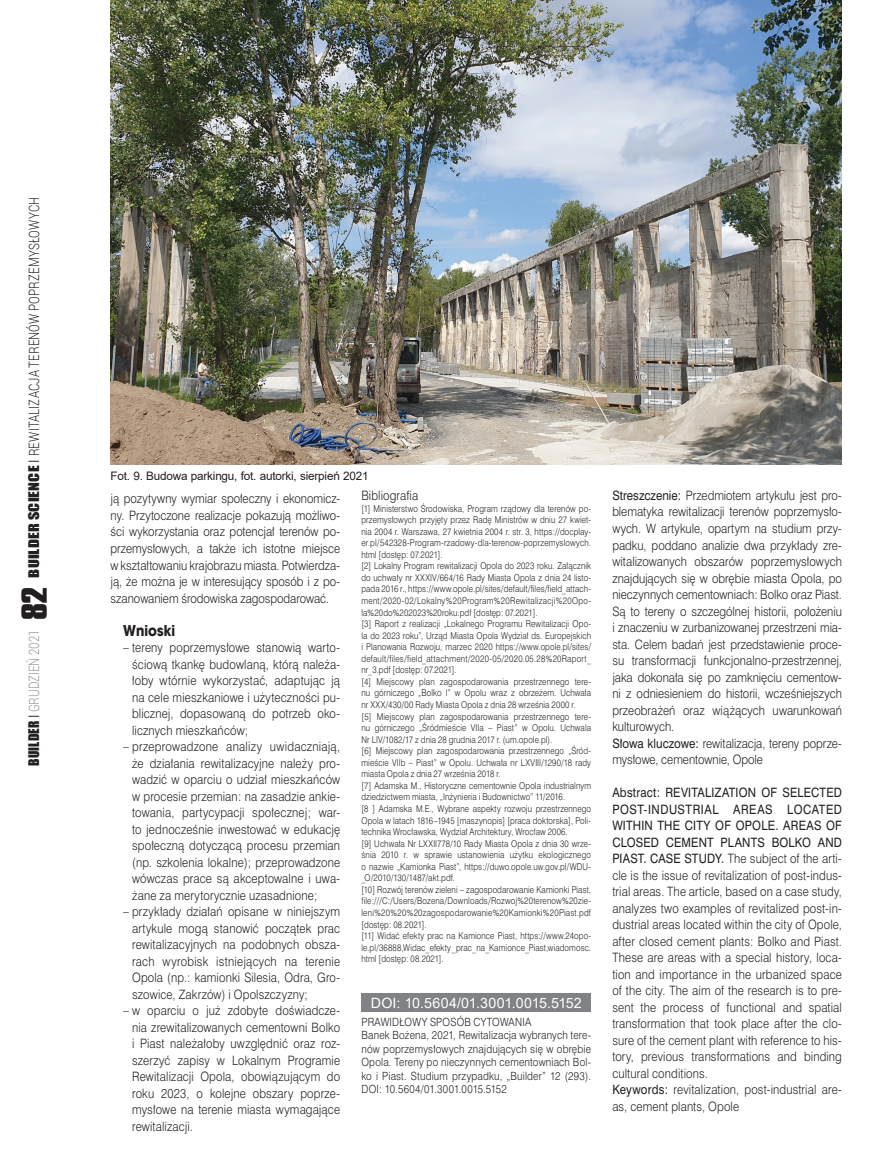
<style>
.page{position:relative;width:893px;height:1170px;background:#fff}
.page>*{position:absolute;margin:0;border:0;box-sizing:border-box;transform-origin:0 0}
.srodtytul{font:700 16.5px "Avant Gar Got Itc TEE";color:#231f20;scale:.9 1}
.t1{font:300 14.25px "Roboto";letter-spacing:.005em;color:#231f20;scale:.8 1}
.Fot_podpis{font:14.25px "Arial";color:#fff}
.t2{font:300 14.25px "Roboto";color:#939598;scale:.8 1}
.tekst_swiss{font:12px/16.5px "Swis 721 Lt PL";letter-spacing:.01em;color:#231f20;text-align:justify;scale:.89 1}
.ABSTRAKT_ANGIELSKI{font:12px/16.5px "Swis 721 Lt PL";letter-spacing:.015em;color:#231f20;text-align:justify;scale:.89 1}
.ABSTRAKT_POLSKI{font:12px/16.5px "Swis 721 Lt PL";color:#231f20;text-align:justify;scale:.89 1}
.LIITERATURA{font:12px "Swis 721 Lt PL";letter-spacing:.01em;color:#231f20;scale:.89 1}
.Fot_podpis-2{font:11.7px "Arial";letter-spacing:-.015em;color:#231f20}
.PRAWIDLOWY_SPOSOB_CY{font:10.5px/13.5px "Swis 721 Lt PL";letter-spacing:.02em;color:#231f20;text-align:justify;scale:.89 1}
.LITERATURA_WYLICZENI{font:8.7px/11.6px "Swis 721 Lt PL";letter-spacing:.015em;color:#231f20;text-align:justify;scale:.86 1}
.s1{font-family:"Impact";font-weight:400;font-size:13.5px}
.s2{font-family:"Swis 721 Lt PL";font-weight:400;font-size:13.5px}
.s3{font-family:"Impact";font-weight:400;font-size:13.5px;color:#231f20}
.s4{font-family:"Swis 721 Lt PL";font-weight:400;font-size:13.5px;color:#231f20}
.s5{font-family:"Compacta PL";font-weight:700;font-size:30px;color:#231f20}
.s6{font-family:"Swis 721 PL"}
</style>
<div class="page">
<div style="left:361px;top:993px;width:230px;height:19px;background:#808285"></div>
<img style="left:111px;top:0;width:731px;height:465px">
<p class="t1" style="left:24px;top:577px;width:477px;rotate:-90deg"><span class="s1">BUILDER SCIENCE</span> <span class="s2">I</span> REWITALIZACJA TERENÓW POPRZEMYSŁOWYCH</p>
<p class="t2" style="left:24px;top:765px;width:226px;rotate:-90deg"><span class="s3">BUILDER</span> <span class="s4">I</span> GRUDZIEŃ 2021 <span class="s5">82</span></p>
<p class="Fot_podpis-2" style="left:111px;top:467px;width:260px">Fot. 9. Budowa parkingu, fot. autorki, sierpień 2021</p>
<p class="tekst_swiss" style="left:111px;top:490px;width:259px">ją pozytywny wymiar społeczny i ekonomicz&shy;ny. Przytoczone realizacje pokazują możliwo&shy;ści wykorzystania oraz potencjał terenów po&shy;przemysłowych, a także ich istotne miejsce w kształtowaniu krajobrazu miasta. Potwierdza&shy;ją, że można je w interesujący sposób i z po&shy;szanowaniem środowiska zagospodarować.</p>
<p class="srodtytul" style="left:123px;top:620px;width:59px">Wnioski</p>
<p class="tekst_swiss" style="left:132px;top:639px;width:235px;text-indent:-9px">– tereny poprzemysłowe stanowią warto&shy;ściową tkankę budowlaną, którą należa&shy;łoby wtórnie wykorzystać, adaptując ją na cele mieszkaniowe i użyteczności pu&shy;blicznej, dopasowaną do potrzeb oko&shy;licznych mieszkańców;</p>
<p class="tekst_swiss" style="left:132px;top:738px;width:235px;text-indent:-9px">– przeprowadzone analizy uwidaczniają, że działania rewitalizacyjne należy pro&shy;wadzić w oparciu o udział mieszkańców w procesie przemian: na zasadzie ankie&shy;towania, partycypacji społecznej; war&shy;to jednocześnie inwestować w edukację społeczną dotyczącą procesu przemian (np. szkolenia lokalne); przeprowadzone wówczas prace są akceptowalne i uwa&shy;żane za merytorycznie uzasadnione;</p>
<p class="tekst_swiss" style="left:132px;top:903px;width:235px;text-indent:-9px">– przykłady działań opisane w niniejszym artykule mogą stanowić początek prac rewitalizacyjnych na podobnych obsza&shy;rach wyrobisk istniejących na terenie Opola (np.: kamionki Silesia, Odra, Gro&shy;szowice, Zakrzów) i Opolszczyzny;</p>
<p class="tekst_swiss" style="left:132px;top:1002px;width:235px;text-indent:-9px">– w oparciu o już zdobyte doświadcze&shy;nia zrewitalizowanych cementowni Bolko i Piast należałoby uwzględnić oraz roz&shy;szerzyć zapisy w Lokalnym Programie Rewitalizacji Opola, obowiązującym do roku 2023, o kolejne obszary poprze&shy;mysłowe na terenie miasta wymagające rewitalizacji.</p>
<p class="LIITERATURA" style="left:361px;top:487px;width:65px">Bibliografia</p>
<p class="LITERATURA_WYLICZENI" style="left:361px;top:502px;width:268px">[1] Ministerstwo Środowiska, Program rządowy dla terenów po&shy;przemysłowych przyjęty przez Radę Ministrów w dniu 27 kwiet&shy;nia 2004 r. Warszawa, 27 kwietnia 2004 r. str. 3, https://docplay&shy;er.pl/542328-Program-rzadowy-dla-terenow-poprzemyslowych. html [dostęp: 07.2021].</p>
<p class="LITERATURA_WYLICZENI" style="left:361px;top:560px;width:268px">[2] Lokalny Program rewitalizacji Opola do 2023 roku. Załącznik do uchwały nr XXXIV/664/16 Rady Miasta Opola z dnia 24 listo&shy;pada 2016 r., https://www.opole.pl/sites/default/files/field_attach&shy;ment/2020-02/Lokalny%20Program%20Rewitalizacji%20Opo&shy;la%20do%202023%20roku.pdf [dostęp: 07.2021].</p>
<p class="LITERATURA_WYLICZENI" style="left:361px;top:618px;width:268px">[3] Raport z realizacji „Lokalnego Programu Rewitalizacji Opo&shy;la do 2023 roku”, Urząd Miasta Opola Wydział ds. Europejskich i Planowania Rozwoju, marzec 2020 https://www.opole.pl/sites/ default/files/field_attachment/2020-05/2020.05.28%20Raport_ nr_3.pdf [dostęp: 07.2021].</p>
<p class="LITERATURA_WYLICZENI" style="left:361px;top:675px;width:268px">[4] Miejscowy plan zagospodarowania przestrzennego tere&shy;nu górniczego „Bolko I” w Opolu wraz z obrzeżem. Uchwała nr XXX/430/00 Rady Miasta Opola z dnia 28 września 2000 r.</p>
<p class="LITERATURA_WYLICZENI" style="left:361px;top:710px;width:268px">[5] Miejscowy plan zagospodarowania przestrzennego tere&shy;nu górniczego „Śródmieście VIIa – Piast” w Opolu. Uchwala Nr LIV/1082/17 z dnia 28 grudnia 2017 r. (um.opole.pl).</p>
<p class="LITERATURA_WYLICZENI" style="left:361px;top:745px;width:268px">[6] Miejscowy plan zagospodarowania przestrzennego „Śród&shy;mieście VIIb – Piast” w Opolu. Uchwała nr LXVIII/1290/18 rady miasta Opola z dnia 27 września 2018 r.</p>
<p class="LITERATURA_WYLICZENI" style="left:361px;top:779px;width:268px">[7] Adamska M., Historyczne cementownie Opola industrialnym dziedzictwem miasta, „Inżynieria i Budownictwo” 11/2016.</p>
<p class="LITERATURA_WYLICZENI" style="left:361px;top:802px;width:268px">[8 ] Adamska M.E., Wybrane aspekty rozwoju przestrzennego Opola w latach 1816–1945 [maszynopis] [praca doktorska], Poli&shy;technika Wrocławska, Wydział Architektury, Wrocław 2006.</p>
<p class="LITERATURA_WYLICZENI" style="left:361px;top:837px;width:268px">[9] Uchwała Nr LXXII778/10 Rady Miasta Opola z dnia 30 wrze&shy;śnia 2010 r. w sprawie ustanowienia użytku ekologicznego o nazwie „Kamionka Piast”, https://duwo.opole.uw.gov.pl/WDU-_O/2010/130/1487/akt.pdf.</p>
<p class="LITERATURA_WYLICZENI" style="left:361px;top:883px;width:268px">[10] Rozwój terenów zieleni – zagospodarowanie Kamionki Piast, file:///C:/Users/Bozena/Downloads/Rozwoj%20terenow%20zie&shy;leni%20%20%20zagospodarowanie%20Kamionki%20Piast.pdf [dostęp: 08.2021].</p>
<p class="LITERATURA_WYLICZENI" style="left:361px;top:929px;width:268px">[11] Widać efekty prac na Kamionce Piast, https://www.24opo&shy;le.pl/36888,Widac_efekty_prac_na_Kamionce_Piast,wiadomosc. html [dostęp: 08.2021].</p>
<p class="Fot_podpis" style="left:371px;top:993px;width:212px">DOI: 10.5604/01.3001.0015.5152</p>
<p class="PRAWIDLOWY_SPOSOB_CY" style="left:361px;top:1014px;width:192px">PRAWIDŁOWY SPOSÓB CYTOWANIA</p>
<p class="PRAWIDLOWY_SPOSOB_CY" style="left:361px;top:1028px;width:259px">Banek Bożena, 2021, Rewitalizacja wybranych tere&shy;nów poprzemysłowych znajdujących się w obrębie Opola. Tereny po nieczynnych cementowniach Bol&shy;ko i Piast. Studium przypadku, „Builder” 12 (293).<br>DOI: 10.5604/01.3001.0015.5152</p>
<p class="ABSTRAKT_POLSKI" style="left:612px;top:487px;width:259px"><span class="s6">Streszczenie:</span> Przedmiotem artykułu jest pro&shy;blematyka rewitalizacji terenów poprzemysło&shy;wych. W artykule, opartym na studium przy&shy;padku, poddano analizie dwa przykłady zre&shy;witalizowanych obszarów poprzemysłowych znajdujących się w obrębie miasta Opola, po nieczynnych cementowniach: Bolko oraz Piast.<br>Są to tereny o szczególnej historii, położeniu i znaczeniu w zurbanizowanej przestrzeni mia&shy;sta. Celem badań jest przedstawienie proce&shy;su transformacji funkcjonalno-przestrzennej, jaka dokonała się po zamknięciu cementow&shy;ni z odniesieniem do historii, wcześniejszych przeobrażeń oraz wiążących uwarunkowań kulturowych.</p>
<p class="ABSTRAKT_POLSKI" style="left:612px;top:734px;width:259px"><span class="s6">Słowa kluczowe:</span> rewitalizacja, tereny poprze&shy;mysłowe, cementownie, Opole</p>
<p class="ABSTRAKT_ANGIELSKI" style="left:612px;top:784px;width:259px"><span class="s6">Abstract: REVITALIZATION OF SELECTED POST-INDUSTRIAL AREAS LOCATED WITHIN THE CITY OF OPOLE. AREAS OF CLOSED CEMENT PLANTS BOLKO AND PIAST. CASE STUDY.</span> The subject of the arti&shy;cle is the issue of revitalization of post-indus&shy;trial areas. The article, based on a case study, analyzes two examples of revitalized post-in&shy;dustrial areas located within the city of Opole, after closed cement plants: Bolko and Piast.<br>These are areas with a special history, loca&shy;tion and importance in the urbanized space of the city. The aim of the research is to pre&shy;sent the process of functional and spatial transformation that took place after the clo&shy;sure of the cement plant with reference to his&shy;tory, previous transformations and binding cultural conditions.</p>
<p class="ABSTRAKT_ANGIELSKI" style="left:612px;top:1081px;width:259px"><span class="s6">Keywords:</span> revitalization, post-industrial are&shy;as, cement plants, Opole</p>
</div>
